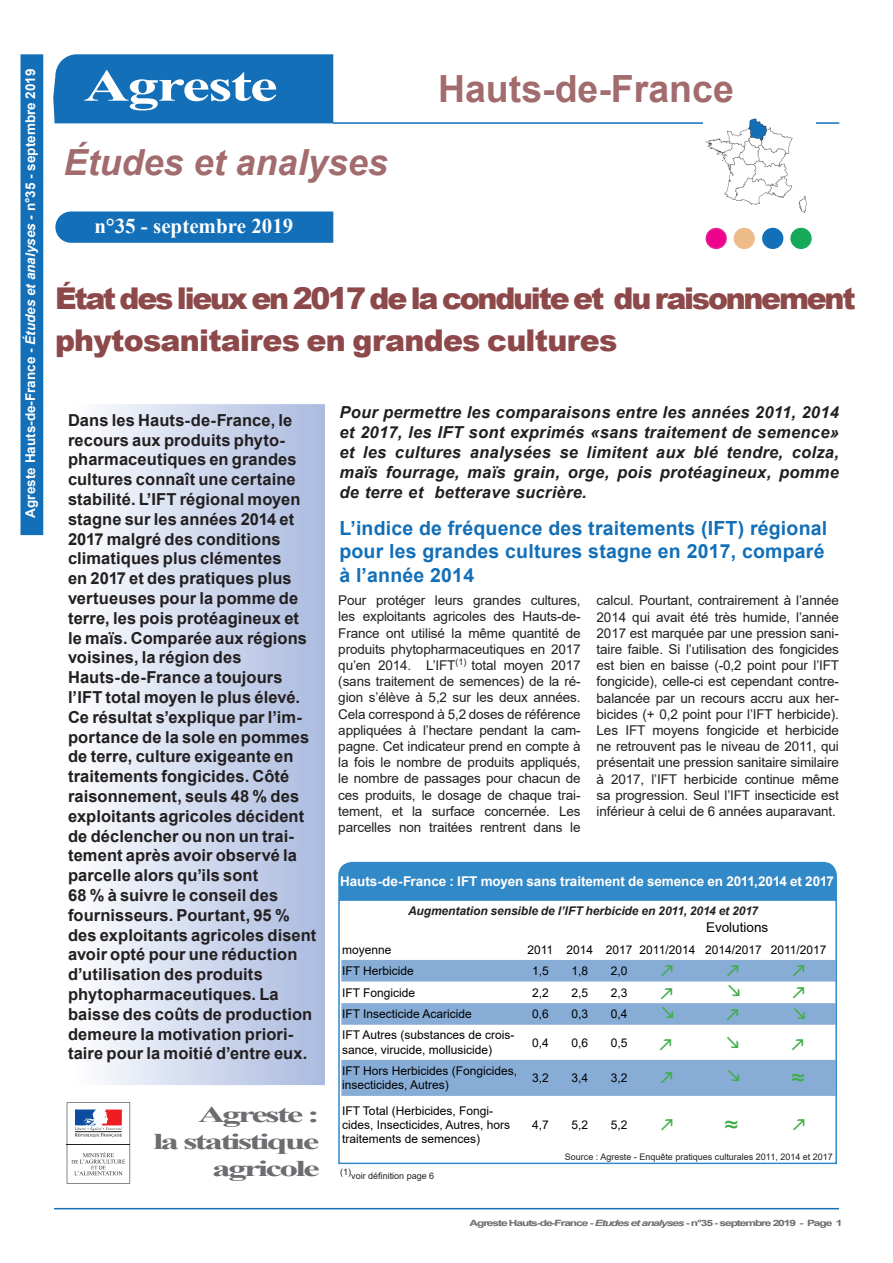
<style>
.page{position:relative;width:893px;height:1263px;background:#fff}
.page>*{position:absolute;margin:0;border:0;box-sizing:border-box;transform-origin:0 0}
.t1{font:700 45.3px "Times New Roman";letter-spacing:-.03em;color:#fff;scale:1.39 1}
.t2{font:700 37.5px "Arial";color:#a26c6e}
.t3{font:italic 700 36px "Arial";color:#a26c6e}
.t4{font:900 30px/42px "Arial";letter-spacing:-.075em;color:#8d484a}
.t5{font:24px "Arial";color:#40ae49}
.t6{font:700 22.5px/27px "Times New Roman";letter-spacing:-.075em;color:#6c6d70;text-align:right;scale:1.67 1}
.t7{font:700 21px "Times New Roman";color:#fff}
.t8{font:700 19.5px/23.4px "Arial";letter-spacing:.01em;color:#126fb8}
.t9{font:700 16.5px/19.8px "Arial";letter-spacing:.005em;color:#231f20}
.t10{font:italic 700 16.5px/19.8px "Arial";letter-spacing:.015em;color:#231f20;text-align:justify}
.t11{font:13.5px/16.2px "Arial";letter-spacing:-.01em;color:#231f20;text-align:justify}
.t12{font:700 13.5px "Arial";letter-spacing:-.005em;color:#fff}
.t13{font:13.5px "Arial";color:#000}
.t14{font:12px/14.4px "Arial";color:#000}
.t15{font:italic 700 12px "Arial";letter-spacing:-.005em;color:#231f20}
.t16{font:9px "Arial";color:#231f20}
.t17{font:700 8.7px "Arial";letter-spacing:-.09em;color:#6c6d70;scale:1.39 1}
.s1{font-style:italic}
</style>
<div class="page">
<hr style="left:54px;top:1208px;width:785px;height:1px;background:#126fb8">
<svg style="left:53px;top:54px;width:280px;height:69px;background:#1c75bb"></svg>
<div style="left:84px;top:58px;width:226px;height:57px;background:#126fb8"></div>
<svg style="left:55px;top:211px;width:279px;height:32px;background:#1a74ba"></svg>
<div style="left:21px;top:54px;width:22px;height:481px;background:#126fb8"></div>
<svg style="left:102px;top:404px;width:223px;height:681px;background:#ced7ec"></svg>
<div style="left:706px;top:229px;width:20px;height:19px;background:#ed028c;border-radius:50%"></div>
<div style="left:706px;top:228px;width:21px;height:21px;border:2px solid #e42291;border-radius:50%"></div>
<div style="left:734px;top:229px;width:20px;height:19px;background:#eebb8a;border-radius:50%"></div>
<div style="left:734px;top:228px;width:21px;height:21px;border:2px solid #eebb8a;border-radius:50%"></div>
<div style="left:763px;top:228px;width:20px;height:20px;background:#126fb8;border-radius:50%"></div>
<div style="left:762px;top:228px;width:21px;height:21px;border:2px solid #126fb8;border-radius:50%"></div>
<div style="left:791px;top:228px;width:20px;height:20px;background:#16a95a;border-radius:50%"></div>
<div style="left:790px;top:228px;width:22px;height:21px;border:2px solid #16a95a;border-radius:50%"></div>
<hr style="left:333px;top:122px;width:506px;height:2px;background:#126fb8">
<img style="left:703px;top:118px;width:112px;height:95px">
<svg style="left:67px;top:1102px;width:63px;height:82px"></svg>
<div style="left:338px;top:862px;width:499px;height:37px;background:#3289c7"></div>
<svg style="left:341px;top:960px;width:493px;height:136px;fill:#87add7"></svg>
<div style="left:338px;top:899px;width:499px;height:265px;border:2px solid #3289c7"></div>
<svg style="left:661px;top:965px;width:12px;height:11px"></svg>
<svg style="left:727px;top:965px;width:12px;height:11px"></svg>
<svg style="left:793px;top:965px;width:11px;height:11px"></svg>
<svg style="left:661px;top:987px;width:11px;height:12px"></svg>
<svg style="left:662px;top:1007px;width:11px;height:11px"></svg>
<svg style="left:728px;top:985px;width:12px;height:11px"></svg>
<svg style="left:793px;top:987px;width:11px;height:11px"></svg>
<svg style="left:727px;top:1009px;width:11px;height:11px"></svg>
<svg style="left:794px;top:1008px;width:11px;height:11px"></svg>
<svg style="left:660px;top:1039px;width:11px;height:11px"></svg>
<svg style="left:727px;top:1037px;width:12px;height:11px"></svg>
<svg style="left:792px;top:1038px;width:11px;height:12px"></svg>
<svg style="left:661px;top:1072px;width:11px;height:12px"></svg>
<svg style="left:728px;top:1070px;width:12px;height:11px"></svg>
<p class="t12" style="left:21px;top:517px;width:450px;rotate:-90deg">Agreste Hauts-de-France - <span class="s1">Études et analyses -</span> n°35 - septembre 2019</p>
<h1 class="t1" style="left:84px;top:53px;width:141px">Agreste</h1>
<h2 class="t2" style="left:438px;top:63px;width:297px">Hauts-de-France</h2>
<h3 class="t3" style="left:64px;top:138px;width:326px">Études et analyses</h3>
<h3 class="t7" style="left:95px;top:211px;width:200px">n°35 - septembre 2019</h3>
<h3 class="t4" style="left:55px;top:276px;width:802px">État des lieux en 2017 de la conduite et du raisonnement phytosanitaires en grandes cultures</h3>
<p class="t9" style="left:68px;top:410px;width:250px">Dans les Hauts-de-France, le recours aux produits phyto&shy;pharmaceutiques en grandes cultures connaît une certaine stabilité. L’IFT régional moyen stagne sur les années 2014 et<br>2017 malgré des conditions climatiques plus clémentes<br>en 2017 et des pratiques plus vertueuses pour la pomme de terre, les pois protéagineux et le maïs. Comparée aux régions voisines, la région des<br>Hauts-de-France a toujours l’IFT total moyen le plus élevé.<br>Ce résultat s’explique par l’im&shy;portance de la sole en pommes de terre, culture exigeante en traitements fongicides. Côté raisonnement, seuls 48 % des exploitants agricoles décident de déclencher ou non un trai&shy;tement après avoir observé la parcelle alors qu’ils sont<br>68 % à suivre le conseil des fournisseurs. Pourtant, 95 % des exploitants agricoles disent avoir opté pour une réduction d’utilisation des produits phytopharmaceutiques. La baisse des coûts de production demeure la motivation priori&shy;taire pour la moitié d’entre eux.</p>
<h3 class="t6" style="left:153px;top:1100px;width:101px">Agreste :<br>la statistique agricole</h3>
<p class="t10" style="left:339px;top:403px;width:501px">Pour permettre les comparaisons entre les années 2011, 2014 et 2017, les IFT sont exprimés «sans traitement de semence» et les cultures analysées se limitent aux blé tendre, colza, maïs fourrage, maïs grain, orge, pois protéagineux, pomme de terre et betterave sucrière.</p>
<h3 class="t8" style="left:339px;top:516px;width:489px">L’indice de fréquence des traitements (IFT) régional pour les grandes cultures stagne en 2017, comparé à l’année 2014</h3>
<p class="t11" style="left:338px;top:592px;width:244px">Pour protéger leurs grandes cultures, les exploitants agricoles des Hauts-de-France ont utilisé la même quantité de produits phytopharmaceutiques en 2017 qu’en 2014. L’IFT<sup>(1)</sup> total moyen 2017 (sans traitement de semences) de la ré&shy;gion s’élève à 5,2 sur les deux années.<br>Cela correspond à 5,2 doses de référence appliquées à l’hectare pendant la cam&shy;pagne. Cet indicateur prend en compte à la fois le nombre de produits appliqués, le nombre de passages pour chacun de ces produits, le dosage de chaque trai&shy;tement, et la surface concernée. Les parcelles non traitées rentrent dans le</p>
<p class="t11" style="left:597px;top:592px;width:244px">calcul. Pourtant, contrairement à l’année 2014 qui avait été très humide, l’année 2017 est marquée par une pression sani&shy;taire faible. Si l’utilisation des fongicides est bien en baisse (-0,2 point pour l’IFT fongicide), celle-ci est cependant contre&shy;balancée par un recours accru aux her&shy;bicides (+ 0,2 point pour l’IFT herbicide).<br>Les IFT moyens fongicide et herbicide ne retrouvent pas le niveau de 2011, qui présentait une pression sanitaire similaire à 2017, l’IFT herbicide continue même sa progression. Seul l’IFT insecticide est inférieur à celui de 6 années auparavant.</p>
<p class="t12" style="left:340px;top:871px;width:495px">Hauts-de-France : IFT moyen sans traitement de semence en 2011,2014 et 2017</p>
<p class="t15" style="left:408px;top:903px;width:352px">Augmentation sensible de l’IFT herbicide en 2011, 2014 et 2017</p>
<p class="t13" style="left:706px;top:918px;width:64px">Evolutions</p>
<p class="t14" style="left:342px;top:942px;width:51px">moyenne</p>
<p class="t14" style="left:527px;top:942px;width:301px">2011 2014 2017 2011/2014 2014/2017 2011/2017</p>
<p class="t14" style="left:342px;top:964px;width:73px">IFT Herbicide</p>
<p class="t14" style="left:532px;top:964px;width:18px">1,5</p>
<p class="t14" style="left:571px;top:964px;width:18px">1,8</p>
<p class="t14" style="left:611px;top:964px;width:18px">2,0</p>
<p class="t14" style="left:342px;top:985px;width:75px">IFT Fongicide</p>
<p class="t14" style="left:532px;top:985px;width:18px">2,2</p>
<p class="t14" style="left:571px;top:985px;width:18px">2,5</p>
<p class="t14" style="left:611px;top:985px;width:18px">2,3</p>
<p class="t14" style="left:342px;top:1007px;width:131px">IFT Insecticide Acaricide</p>
<p class="t14" style="left:532px;top:1007px;width:18px">0,6</p>
<p class="t14" style="left:571px;top:1007px;width:18px">0,3</p>
<p class="t14" style="left:611px;top:1007px;width:18px">0,4</p>
<p class="t14" style="left:342px;top:1028px;width:174px">IFT Autres (substances de crois&shy;sance, virucide, mollusicide)</p>
<p class="t14" style="left:532px;top:1035px;width:18px">0,4</p>
<p class="t14" style="left:571px;top:1035px;width:18px">0,6</p>
<p class="t14" style="left:611px;top:1035px;width:18px">0,5</p>
<p class="t14" style="left:342px;top:1063px;width:177px">IFT Hors Herbicides (Fongicides, insecticides, Autres)</p>
<p class="t14" style="left:532px;top:1071px;width:18px">3,2</p>
<p class="t14" style="left:571px;top:1071px;width:18px">3,4</p>
<p class="t14" style="left:611px;top:1071px;width:18px">3,2</p>
<p class="t14" style="left:342px;top:1103px;width:170px">IFT Total (Herbicides, Fongi&shy;cides, Insecticides, Autres, hors traitements de semences)</p>
<h3 class="t5" style="left:791px;top:1061px;width:15px">≈</h3>
<p class="t14" style="left:532px;top:1117px;width:18px">4,7</p>
<p class="t14" style="left:571px;top:1117px;width:18px">5,2</p>
<p class="t14" style="left:611px;top:1117px;width:18px">5,2</p>
<h3 class="t5" style="left:725px;top:1108px;width:15px">≈</h3>
<p class="t16" style="left:340px;top:1165px;width:12px">(1)</p>
<p class="t16" style="left:351px;top:1170px;width:85px">voir définition page 6</p>
<p class="t16" style="left:565px;top:1151px;width:270px">Source : Agreste - Enquête pratiques culturales 2011, 2014 et 2017</p>
<p class="t17" style="left:470px;top:1217px;width:270px">Agreste Hauts-de-France - <span class="s1">Etudes et analyses</span> - n°35 - septembre 2019 - Page 1</p>
</div>
